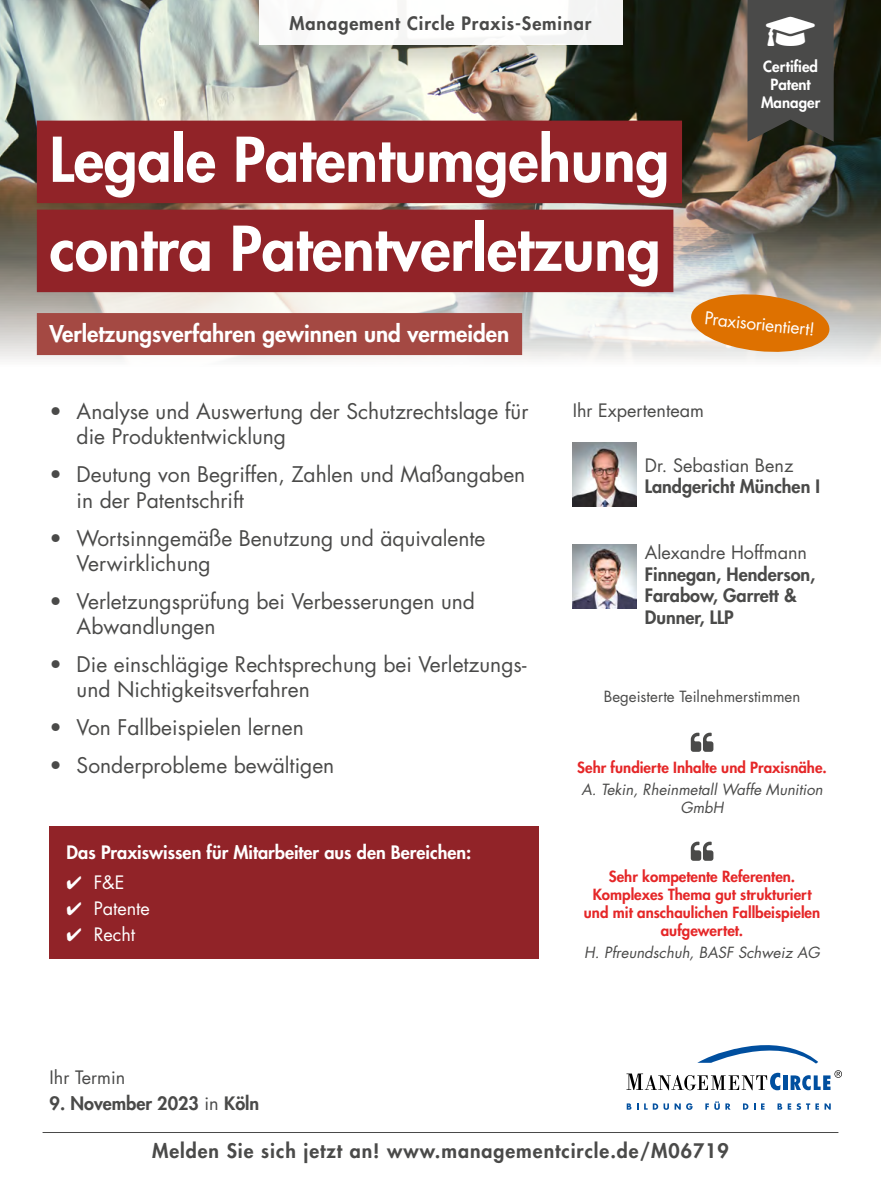
<style>
.page{position:relative;width:881px;height:1178px;background:#fff}
.page>*{position:absolute;margin:0;border:0;box-sizing:border-box;transform-origin:0 0}
.t1{font:800 60px/88.9px "Futura Std";color:#fff}
.t2{font:800 22.5px "Futura Std";color:#fff}
.t3{font:21px/25.2px "Futura Std";color:#4a4a49}
.t4{font:800 19.5px "Futura Std";letter-spacing:.05em;color:#4a4a49}
.t5{font:800 18px/21.6px "Futura Std";color:#4a4a49}
.t6{font:18px "Futura Std";color:#4a4a49}
.t7{font:800 18px "Futura Std";color:#fff}
.t8{font:800 18px "Futura Std";letter-spacing:.05em;color:#4a4a49}
.t9{font:18px "Futura Std";color:#fff}
.t10{font:17.25px "Futura Std";color:#fff}
.t11{font:800 15px/18px "Futura Std";color:#e52728;text-align:center}
.t12{font:italic 15px/18px "Futura Std";color:#4a4a49;text-align:center}
.t13{font:15px "Futura Std";color:#4a4a49}
.t14{font:800 15px/18px "Futura Std";color:#fff;text-align:center}
.s1{font-weight:400}
</style>
<div class="page">
<img style="left:0;top:0;width:880px;height:360px">
<svg style="left:626px;top:1103px;width:12px;height:6px"></svg>
<svg style="left:644px;top:1103px;width:24px;height:7px"></svg>
<svg style="left:674px;top:1103px;width:18px;height:7px"></svg>
<svg style="left:705px;top:1103px;width:3px;height:6px"></svg>
<svg style="left:714px;top:1101px;width:5px;height:9px"></svg>
<svg style="left:725px;top:1103px;width:5px;height:6px"></svg>
<svg style="left:743px;top:1103px;width:21px;height:6px"></svg>
<svg style="left:777px;top:1103px;width:13px;height:6px"></svg>
<svg style="left:796px;top:1103px;width:22px;height:7px"></svg>
<svg style="left:824px;top:1103px;width:6px;height:6px"></svg>
<div style="left:782px;top:1075px;width:5px;height:15px;background:#004f9f"></div>
<svg style="left:697px;top:1045px;width:120px;height:18px"></svg>
<svg style="left:626px;top:1073px;width:154px;height:17px"></svg>
<svg style="left:790px;top:1070px;width:51px;height:20px"></svg>
<div style="left:230px;top:0;width:419px;height:86px;background:#000;opacity:.25"></div>
<div style="left:259px;top:0;width:363px;height:45px;background:#fff"></div>
<div style="left:50px;top:826px;width:489px;height:132px;background:#912328"></div>
<div style="left:37px;top:121px;width:644px;height:82px;background:#912328"></div>
<div style="left:37px;top:210px;width:636px;height:82px;background:#912328"></div>
<div style="left:37px;top:313px;width:485px;height:42px;background:#a44943"></div>
<hr style="left:43px;top:1132px;width:795px;height:1px;background:#4a4a49">
<svg style="left:689px;top:291px;width:141px;height:64px;background:#dc9245"></svg>
<img style="left:572px;top:544px;width:64px;height:64px">
<img style="left:572px;top:443px;width:64px;height:64px">
<svg style="left:690px;top:733px;width:23px;height:19px"></svg>
<svg style="left:690px;top:842px;width:23px;height:19px"></svg>
<svg style="left:747px;top:0;width:86px;height:142px;background:#474745"></svg>
<p class="t8" style="left:289px;top:12px;width:303px">Management Circle Praxis-Seminar</p>
<h1 class="t1" style="left:50px;top:115px;width:621px">Legale Patentumgehung contra Patentverletzung</h1>
<p class="t2" style="left:50px;top:320px;width:461px">Verletzungsverfahren gewinnen und vermeiden</p>
<p class="t14" style="left:760px;top:58px;width:61px">Certified<br>Patent<br>Manager</p>
<p class="t10" style="left:705px;top:307px;width:112px;rotate:6deg">Praxisorientiert!</p>
<p class="t3" style="left:50px;top:399px;width:480px">• Analyse und Auswertung der Schutzrechtslage für</p>
<p class="t6" style="left:572px;top:399px;width:133px">Ihr Expertenteam</p>
<p class="t3" style="left:77px;top:424px;width:211px">die Produktentwicklung</p>
<p class="t3" style="left:77px;top:462px;width:450px;text-indent:-27px">• Deutung von Begriffen, Zahlen und Maßangaben in der Patentschrift</p>
<p class="t3" style="left:77px;top:525px;width:410px;text-indent:-27px">• Wortsinngemäße Benutzung und äquivalente<br>Verwirklichung</p>
<p class="t3" style="left:77px;top:588px;width:399px;text-indent:-27px">• Verletzungsprüfung bei Verbesserungen und<br>Abwandlungen</p>
<p class="t3" style="left:77px;top:652px;width:451px;text-indent:-27px">• Die einschlägige Rechtsprechung bei Verletzungs&shy;und Nichtigkeitsverfahren</p>
<p class="t3" style="left:50px;top:715px;width:256px">• Von Fallbeispielen lernen</p>
<p class="t3" style="left:50px;top:753px;width:286px">• Sonderprobleme bewältigen</p>
<p class="t6" style="left:644px;top:453px;width:150px">Dr. Sebastian Benz</p>
<p class="t5" style="left:644px;top:476px;width:177px">Landgericht München I</p>
<p class="t6" style="left:644px;top:541px;width:164px">Alexandre Hoffmann</p>
<p class="t5" style="left:644px;top:563px;width:172px">Finnegan, Henderson,<br>Farabow, Garrett &amp;<br>Dunner, LLP</p>
<p class="t13" style="left:603px;top:687px;width:198px">Begeisterte Teilnehmerstimmen</p>
<p class="t11" style="left:577px;top:758px;width:251px">Sehr fundierte Inhalte und Praxisnähe.</p>
<p class="t12" style="left:581px;top:781px;width:243px">A. Tekin, Rheinmetall Waffe Munition<br>GmbH</p>
<p class="t7" style="left:67px;top:841px;width:406px">Das Praxiswissen für Mitarbeiter aus den Bereichen:</p>
<p class="t9" style="left:67px;top:871px;width:59px">✔ F&amp;E</p>
<p class="t9" style="left:67px;top:896px;width:85px">✔ Patente</p>
<p class="t9" style="left:67px;top:922px;width:70px">✔ Recht</p>
<p class="t6" style="left:50px;top:1066px;width:77px">Ihr Termin</p>
<p class="t5" style="left:50px;top:1092px;width:211px">9. November 2023 <span class="s1">in</span> Köln</p>
<p class="t11" style="left:583px;top:867px;width:238px">Sehr kompetente Referenten.<br>Komplexes Thema gut strukturiert und mit anschaulichen Fallbeispielen aufgewertet.</p>
<p class="t12" style="left:584px;top:944px;width:237px">H. Pfreundschuh, BASF Schweiz AG</p>
<p class="t4" style="left:152px;top:1139px;width:578px">Melden Sie sich jetzt an! www.managementcircle.de/M06719</p>
</div>
